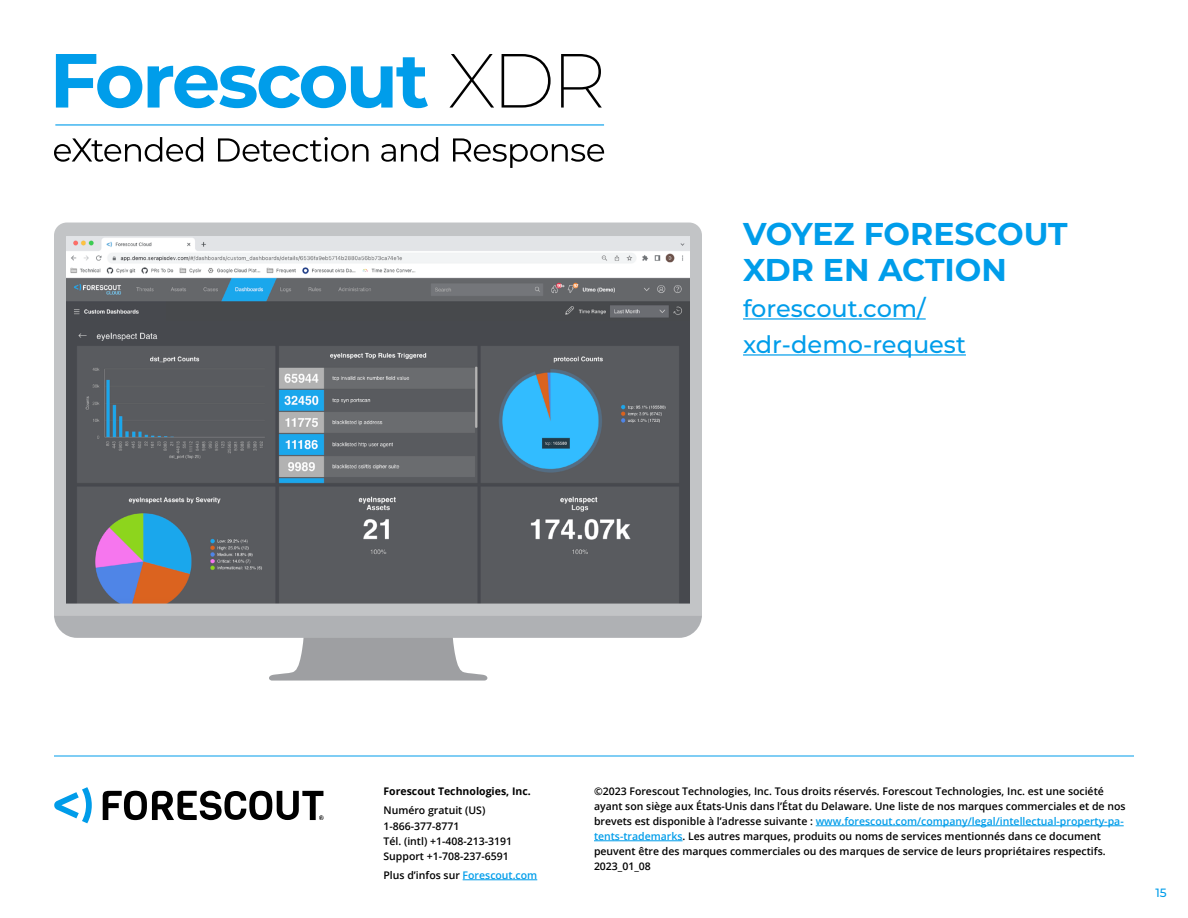
<style>
.page{position:relative;width:1188px;height:918px;background:#fff}
.page>*{position:absolute;margin:0;border:0;box-sizing:border-box;transform-origin:0 0}
.t1{font:700 31.5px/36px "Montserrat";color:#009dea}
.t2{font:500 24px/36px "Montserrat";color:#009dea}
.t3{font:500 12px "Montserrat";color:#009dea}
.t4{font:600 10.5px/15px "Open Sans";color:#000}
.t5{font:700 10.5px "Open Sans";color:#000}
.s1{color:#009dea}
</style>
<div class="page">
<hr style="left:463px;top:880px;width:74px;height:1px;background:#009dea">
<hr style="left:816px;top:826px;width:308px;height:1px;background:#009dea">
<hr style="left:594px;top:841px;width:89px;height:1px;background:#009dea">
<svg style="left:54px;top:787px;width:38px;height:36px"></svg>
<svg style="left:103px;top:791px;width:221px;height:29px"></svg>
<hr style="left:54px;top:756px;width:1080px;height:1px;background:#009dea">
<hr style="left:55px;top:124px;width:549px;height:2px;background:#009dea">
<svg style="left:54px;top:137px;width:550px;height:31px"></svg>
<svg style="left:449px;top:54px;width:153px;height:54px"></svg>
<svg style="left:56px;top:54px;width:372px;height:54px"></svg>
<hr style="left:743px;top:318px;width:183px;height:2px;background:#009dea">
<hr style="left:743px;top:354px;width:223px;height:2px;background:#009dea">
<svg style="left:54px;top:616px;width:648px;height:65px"></svg>
<svg style="left:54px;top:223px;width:648px;height:393px;background:#747c82"></svg>
<h1 class="t1" style="left:743px;top:214px;width:326px">VOYEZ FORESCOUT<br>XDR EN ACTION</h1>
<h2 class="t2" style="left:743px;top:289px;width:224px">forescout.com/ xdr-demo-request</h2>
<p class="t5" style="left:383px;top:784px;width:149px">Forescout Technologies, Inc.</p>
<p class="t4" style="left:383px;top:803px;width:130px">Numéro gratuit (US)<br>1-866-377-8771<br>Tél. (intl) +1-408-213-3191<br>Support +1-708-237-6591</p>
<p class="t4" style="left:383px;top:867px;width:155px">Plus d’infos sur <span class="s1">Forescout.com</span></p>
<p class="t4" style="left:594px;top:783px;width:533px">©2023 Forescout Technologies, Inc. Tous droits réservés. Forescout Technologies, Inc. est une société ayant son siège aux États-Unis dans l’État du Delaware. Une liste de nos marques commerciales et de nos brevets est disponible à l’adresse suivante : <span class="s1">www.forescout.com/company/legal/intellectual-property-pa&shy;tents-trademarks</span>. Les autres marques, produits ou noms de services mentionnés dans ce document peuvent être des marques commerciales ou des marques de service de leurs propriétaires respectifs.<br>2023_01_08</p>
<p class="t3" style="left:1155px;top:884px;width:13px">15</p>
</div>
